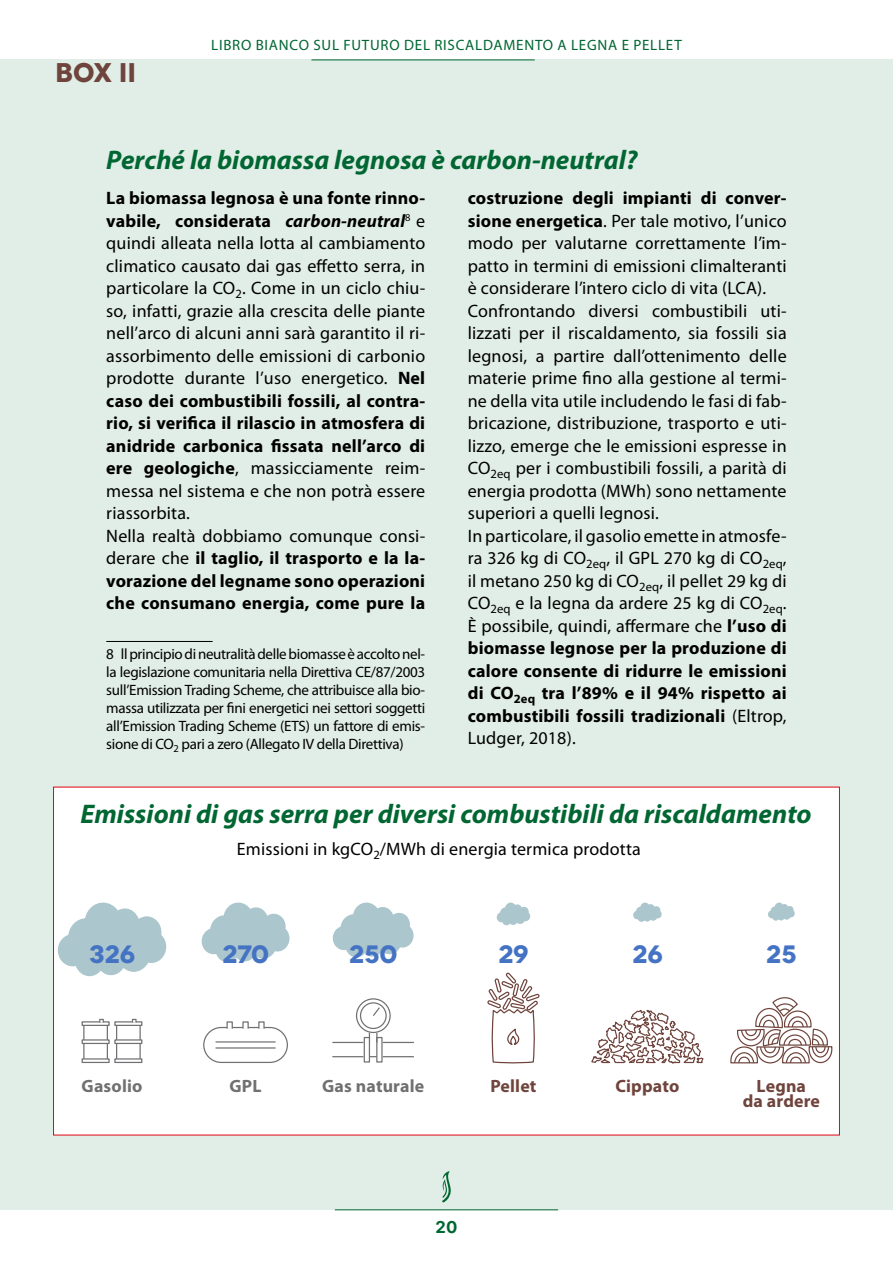
<style>
.page{position:relative;width:893px;height:1263px;background:#fff}
.page>*{position:absolute;margin:0;border:0;box-sizing:border-box;transform-origin:0 0}
.titoletto{font:italic 700 27px "Myriad Pro";color:#006632}
.t1{font:700 27px "Novecentowide";color:#6f443c}
.t2{font:700 25.05px "Novecentowide";color:#4573c4}
.testo{font:18px/22.5px "Myriad Pro";letter-spacing:.01em;color:#000;text-align:justify}
.testo-2{font:700 18px/22.5px "Myriad Pro";letter-spacing:.01em;color:#000;text-align:justify}
.sottotitoletto{font:700 17.85px "Myriad Pro";letter-spacing:.01em;color:#6f443c}
.sottotitoletto-2{font:700 17.85px "Myriad Pro";letter-spacing:.01em;color:#707070}
.t3{font:700 16.5px "Inter";color:#006632}
.nota{font:15px/18px "Myriad Pro";letter-spacing:-.02em;color:#000;text-align:justify}
.t4{font:15px "Myriad Pro";letter-spacing:.05em;color:#006632}
.s1{font-weight:700}
.s2{font-weight:700;font-style:italic}
.s3{font-weight:400}
</style>
<div class="page">
<div style="left:0;top:60px;width:893px;height:1150px;background:#e1ede7"></div>
<div style="left:53px;top:787px;width:787px;height:348px;background:#fff;border:1px solid #e30613"></div>
<svg style="left:58px;top:902px;width:108px;height:74px"></svg>
<svg style="left:202px;top:902px;width:88px;height:60px"></svg>
<svg style="left:333px;top:902px;width:81px;height:55px"></svg>
<svg style="left:497px;top:902px;width:33px;height:23px"></svg>
<svg style="left:633px;top:902px;width:29px;height:20px"></svg>
<svg style="left:768px;top:902px;width:27px;height:19px"></svg>
<svg style="left:364px;top:1037px;width:6px;height:25px"></svg>
<hr style="left:332px;top:1042px;width:31px;height:1px;background:#707173">
<hr style="left:332px;top:1056px;width:31px;height:1px;background:#707173">
<div style="left:376px;top:1037px;width:7px;height:25px;background:#fff;border:1px solid #707173"></div>
<hr style="left:383px;top:1056px;width:31px;height:1px;background:#707173">
<hr style="left:383px;top:1042px;width:31px;height:1px;background:#707173">
<svg style="left:357px;top:999px;width:33px;height:33px"></svg>
<div style="left:356px;top:998px;width:35px;height:35px;border:1px solid #707173;border-radius:50%"></div>
<div style="left:361px;top:1003px;width:25px;height:25px;background:#fff;border-radius:50%"></div>
<div style="left:360px;top:1002px;width:27px;height:27px;border:1px solid #707173;border-radius:50%"></div>
<svg style="left:373px;top:1007px;width:7px;height:9px"></svg>
<svg style="left:487px;top:972px;width:53px;height:92px"></svg>
<svg style="left:591px;top:1009px;width:113px;height:55px"></svg>
<svg style="left:730px;top:997px;width:103px;height:67px"></svg>
<svg style="left:82px;top:1039px;width:28px;height:5px"></svg>
<svg style="left:82px;top:1021px;width:28px;height:5px"></svg>
<svg style="left:82px;top:1058px;width:28px;height:5px"></svg>
<svg style="left:83px;top:1025px;width:1px;height:34px"></svg>
<svg style="left:99px;top:1019px;width:9px;height:40px"></svg>
<svg style="left:114px;top:1039px;width:28px;height:5px"></svg>
<svg style="left:114px;top:1021px;width:28px;height:5px"></svg>
<svg style="left:114px;top:1058px;width:28px;height:5px"></svg>
<svg style="left:116px;top:1025px;width:1px;height:34px"></svg>
<svg style="left:132px;top:1019px;width:9px;height:40px"></svg>
<div style="left:203px;top:1027px;width:85px;height:36px;border:1px solid #707173;border-radius:17px"></div>
<hr style="left:216px;top:1047px;width:60px;height:1px;background:#707173">
<hr style="left:216px;top:1041px;width:60px;height:1px;background:#707173">
<div style="left:242px;top:1021px;width:7px;height:8px;background:#fff;border:1px solid #707173"></div>
<div style="left:226px;top:1021px;width:7px;height:8px;background:#fff;border:1px solid #707173"></div>
<div style="left:258px;top:1021px;width:7px;height:8px;background:#fff;border:1px solid #707173"></div>
<hr style="left:106px;top:641px;width:107px;height:1px;background:#000">
<p class="t1" style="left:55px;top:56px;width:83px">BOX II</p>
<p class="t4" style="left:211px;top:37px;width:472px">LIBRO BIANCO SUL FUTURO DEL RISCALDAMENTO A LEGNA E PELLET</p>
<p class="titoletto" style="left:106px;top:145px;width:533px">Perché la biomassa legnosa è carbon-neutral?</p>
<p class="testo" style="left:106px;top:187px;width:320px"><span class="s1">La biomassa legnosa è una fonte rinno&shy;vabile, considerata</span> <span class="s2">carbon-neutral</span><sup>8</sup> e quindi alleata nella lotta al cambiamento climatico causato dai gas effetto serra, in particolare la CO<sub>2</sub>. Come in un ciclo chiu&shy;so, infatti, grazie alla crescita delle piante nell’arco di alcuni anni sarà garantito il ri&shy;assorbimento delle emissioni di carbonio prodotte durante l’uso energetico. <span class="s1">Nel caso dei combustibili fossili, al contra&shy;rio, si verifica il rilascio in atmosfera di anidride carbonica fissata nell’arco di ere geologiche</span>, massicciamente reim&shy;messa nel sistema e che non potrà essere riassorbita.</p>
<p class="testo-2" style="left:106px;top:525px;width:320px"><span class="s3">Nella realtà dobbiamo comunque consi&shy;derare che</span> il taglio, il trasporto e la la&shy;vorazione del legname sono operazioni che consumano energia, come pure la</p>
<p class="nota" style="left:106px;top:646px;width:320px">8 ll principio di neutralità delle biomasse è accolto nel&shy;la legislazione comunitaria nella Direttiva CE/87/2003 sull’Emission Trading Scheme, che attribuisce alla bio&shy;massa utilizzata per fini energetici nei settori soggetti all’Emission Trading Scheme (ETS) un fattore di emis&shy;sione di CO<sub>2</sub> pari a zero (Allegato IV della Direttiva)</p>
<p class="testo" style="left:468px;top:187px;width:320px"><span class="s1">costruzione degli impianti di conver&shy;sione energetica</span>. Per tale motivo, l’unico modo per valutarne correttamente l’im&shy;patto in termini di emissioni climalteranti è considerare l’intero ciclo di vita (LCA).</p>
<p class="testo" style="left:468px;top:300px;width:320px">Confrontando diversi combustibili uti&shy;lizzati per il riscaldamento, sia fossili sia legnosi, a partire dall’ottenimento delle materie prime fino alla gestione al termi&shy;ne della vita utile includendo le fasi di fab&shy;bricazione, distribuzione, trasporto e uti&shy;lizzo, emerge che le emissioni espresse in CO<sub>2eq</sub> per i combustibili fossili, a parità di energia prodotta (MWh) sono nettamente superiori a quelli legnosi.</p>
<p class="testo" style="left:468px;top:525px;width:320px">In particolare, il gasolio emette in atmosfe&shy;ra 326 kg di CO<sub>2eq</sub>, il GPL 270 kg di CO<sub>2eq</sub>, il metano 250 kg di CO<sub>2eq</sub>, il pellet 29 kg di CO<sub>2eq</sub> e la legna da ardere 25 kg di CO<sub>2eq</sub>.<br>È possibile, quindi, affermare che <span class="s1">l’uso di biomasse legnose per la produzione di calore consente di ridurre le emissioni di CO</span><sub>2eq</sub> <span class="s1">tra l’89% e il 94% rispetto ai combustibili fossili tradizionali</span> (Eltrop, Ludger, 2018).</p>
<p class="titoletto" style="left:81px;top:798px;width:733px">Emissioni di gas serra per diversi combustibili da riscaldamento</p>
<p class="testo" style="left:237px;top:838px;width:405px">Emissioni in kgCO<sub>2</sub>/MWh di energia termica prodotta</p>
<p class="t2" style="left:89px;top:938px;width:47px">326</p>
<p class="t2" style="left:222px;top:938px;width:49px">270</p>
<p class="t2" style="left:349px;top:938px;width:50px">250</p>
<p class="t2" style="left:498px;top:938px;width:32px">29</p>
<p class="t2" style="left:632px;top:938px;width:32px">26</p>
<p class="t2" style="left:766px;top:938px;width:32px">25</p>
<p class="sottotitoletto-2" style="left:82px;top:1076px;width:62px">Gasolio</p>
<p class="sottotitoletto-2" style="left:230px;top:1076px;width:34px">GPL</p>
<p class="sottotitoletto-2" style="left:322px;top:1076px;width:104px">Gas naturale</p>
<p class="sottotitoletto" style="left:490px;top:1076px;width:48px">Pellet</p>
<p class="t3" style="left:436px;top:1215px;width:23px">20</p>
<p class="sottotitoletto" style="left:615px;top:1076px;width:65px">Cippato</p>
<p class="sottotitoletto" style="left:757px;top:1076px;width:51px">Legna</p>
<p class="sottotitoletto" style="left:743px;top:1091px;width:79px">da ardere</p>
</div>
